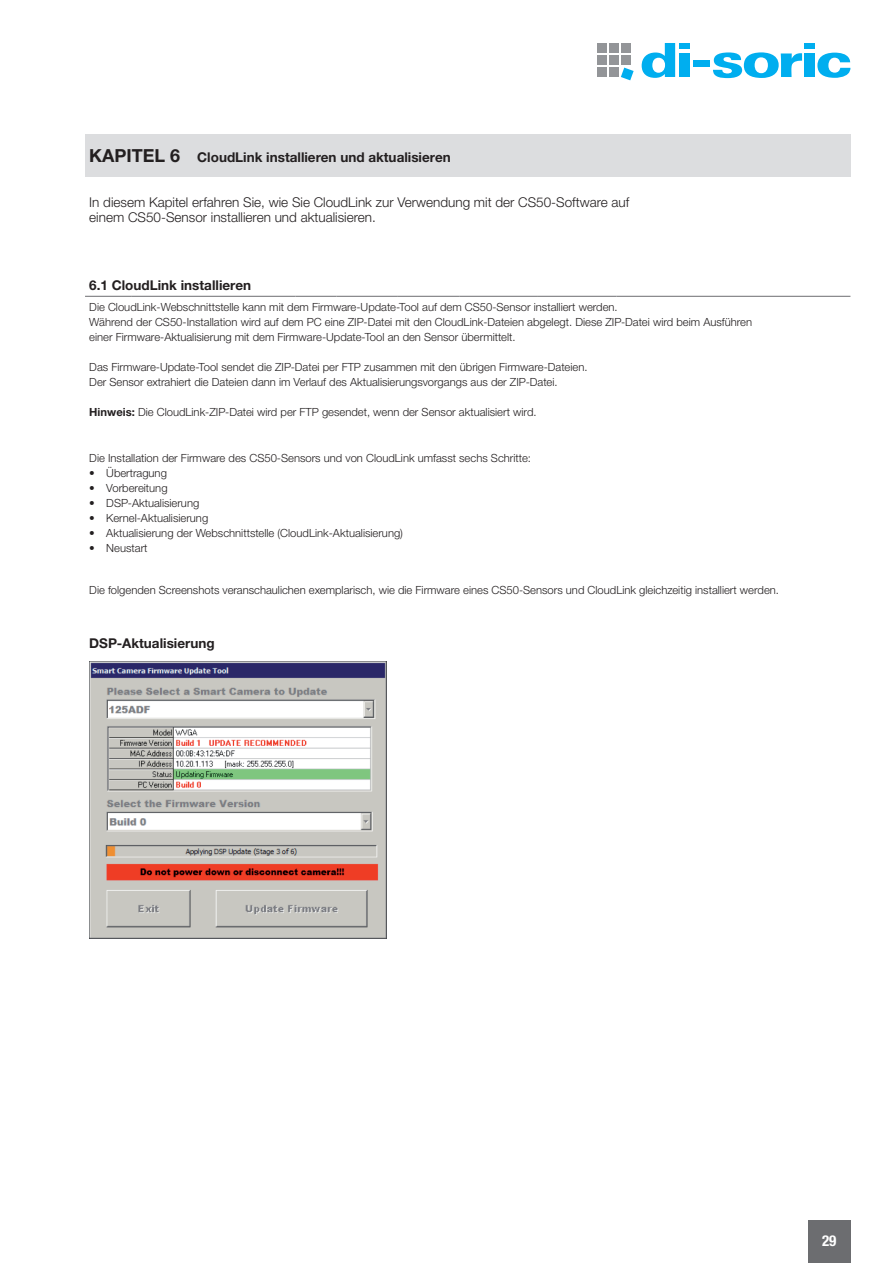
<style>
.page{position:relative;width:893px;height:1263px;background:#fff}
.page>*{position:absolute;margin:0;border:0;box-sizing:border-box;transform-origin:0 0}
.t1{font:700 condensed 15px "Helvetica Neue LTW1 G";color:#fff}
.t2{font:300 13.5px/15px "Helvetica Neue LTW1 G";color:#231f20}
.t3{font:700 13.5px "Helvetica Neue LTW1 G";color:#231f20}
.t4{font:300 11.25px/15px "Helvetica Neue LTW1 G";color:#231f20}
.s1{font-size:18px}
.s2{font-weight:700}
</style>
<div class="page">
<div style="left:808px;top:1220px;width:42px;height:43px;background:#6c6d70"></div>
<div style="left:597px;top:43px;width:10px;height:10px;background:#939598"></div>
<div style="left:609px;top:43px;width:10px;height:10px;background:#939598"></div>
<div style="left:621px;top:43px;width:10px;height:10px;background:#939598"></div>
<div style="left:597px;top:55px;width:10px;height:10px;background:#939598"></div>
<div style="left:609px;top:55px;width:10px;height:10px;background:#939598"></div>
<div style="left:621px;top:55px;width:10px;height:10px;background:#939598"></div>
<div style="left:597px;top:67px;width:10px;height:10px;background:#939598"></div>
<div style="left:609px;top:67px;width:10px;height:10px;background:#939598"></div>
<svg style="left:621px;top:68px;width:13px;height:12px"></svg>
<div style="left:679px;top:43px;width:11px;height:6px;background:#00aeef"></div>
<div style="left:679px;top:54px;width:11px;height:23px;background:#00aeef"></div>
<svg style="left:817px;top:53px;width:33px;height:25px"></svg>
<svg style="left:642px;top:43px;width:33px;height:35px"></svg>
<div style="left:693px;top:60px;width:17px;height:7px;background:#00aeef"></div>
<svg style="left:713px;top:52px;width:89px;height:26px"></svg>
<div style="left:805px;top:43px;width:10px;height:6px;background:#00aeef"></div>
<div style="left:805px;top:54px;width:10px;height:23px;background:#00aeef"></div>
<div style="left:85px;top:134px;width:765px;height:42px;background:#dcdddf"></div>
<hr style="left:85px;top:296px;width:47px;height:1px;background:#6c6d70">
<hr style="left:132px;top:296px;width:164px;height:1px;background:#6c6d70">
<hr style="left:296px;top:296px;width:40px;height:1px;background:#6c6d70">
<hr style="left:336px;top:296px;width:62px;height:1px;background:#6c6d70">
<hr style="left:398px;top:296px;width:61px;height:1px;background:#6c6d70">
<hr style="left:459px;top:296px;width:79px;height:1px;background:#6c6d70">
<hr style="left:538px;top:296px;width:79px;height:1px;background:#6c6d70">
<hr style="left:617px;top:296px;width:233px;height:1px;background:#6c6d70">
<img style="left:89px;top:662px;width:298px;height:276px">
<p class="t3" style="left:89px;top:148px;width:363px"><span class="s1">KAPITEL 6</span> CloudLink installieren und aktualisieren</p>
<p class="t2" style="left:89px;top:195px;width:541px">In diesem Kapitel erfahren Sie, wie Sie CloudLink zur Verwendung mit der CS50-Software auf einem CS50-Sensor installieren und aktualisieren.</p>
<p class="t3" style="left:89px;top:277px;width:163px">6.1 CloudLink installieren</p>
<p class="t4" style="left:89px;top:299px;width:664px">Die CloudLink-Webschnittstelle kann mit dem Firmware-Update-Tool auf dem CS50-Sensor installiert werden.<br>Während der CS50-Installation wird auf dem PC eine ZIP-Datei mit den CloudLink-Dateien abgelegt. Diese ZIP-Datei wird beim Ausführen einer Firmware-Aktualisierung mit dem Firmware-Update-Tool an den Sensor übermittelt.</p>
<p class="t4" style="left:89px;top:359px;width:500px">Das Firmware-Update-Tool sendet die ZIP-Datei per FTP zusammen mit den übrigen Firmware-Dateien.<br>Der Sensor extrahiert die Dateien dann im Verlauf des Aktualisierungsvorgangs aus der ZIP-Datei.</p>
<p class="t4" style="left:89px;top:404px;width:449px"><span class="s2">Hinweis:</span> Die CloudLink-ZIP-Datei wird per FTP gesendet, wenn der Sensor aktualisiert wird.</p>
<p class="t4" style="left:89px;top:450px;width:443px">Die Installation der Firmware des CS50-Sensors und von CloudLink umfasst sechs Schritte:</p>
<p class="t4" style="left:89px;top:465px;width:79px">• Übertragung</p>
<p class="t4" style="left:89px;top:480px;width:80px">• Vorbereitung</p>
<p class="t4" style="left:89px;top:495px;width:112px">• DSP-Aktualisierung</p>
<p class="t4" style="left:89px;top:510px;width:120px">• Kernel-Aktualisierung</p>
<p class="t4" style="left:89px;top:525px;width:315px">• Aktualisierung der Webschnittstelle (CloudLink-Aktualisierung)</p>
<p class="t4" style="left:89px;top:540px;width:60px">• Neustart</p>
<p class="t4" style="left:89px;top:582px;width:691px">Die folgenden Screenshots veranschaulichen exemplarisch, wie die Firmware eines CS50-Sensors und CloudLink gleichzeitig installiert werden.</p>
<p class="t3" style="left:89px;top:634px;width:127px">DSP-Aktualisierung</p>
<h1 class="t1" style="left:822px;top:1232px;width:16px">29</h1>
</div>
